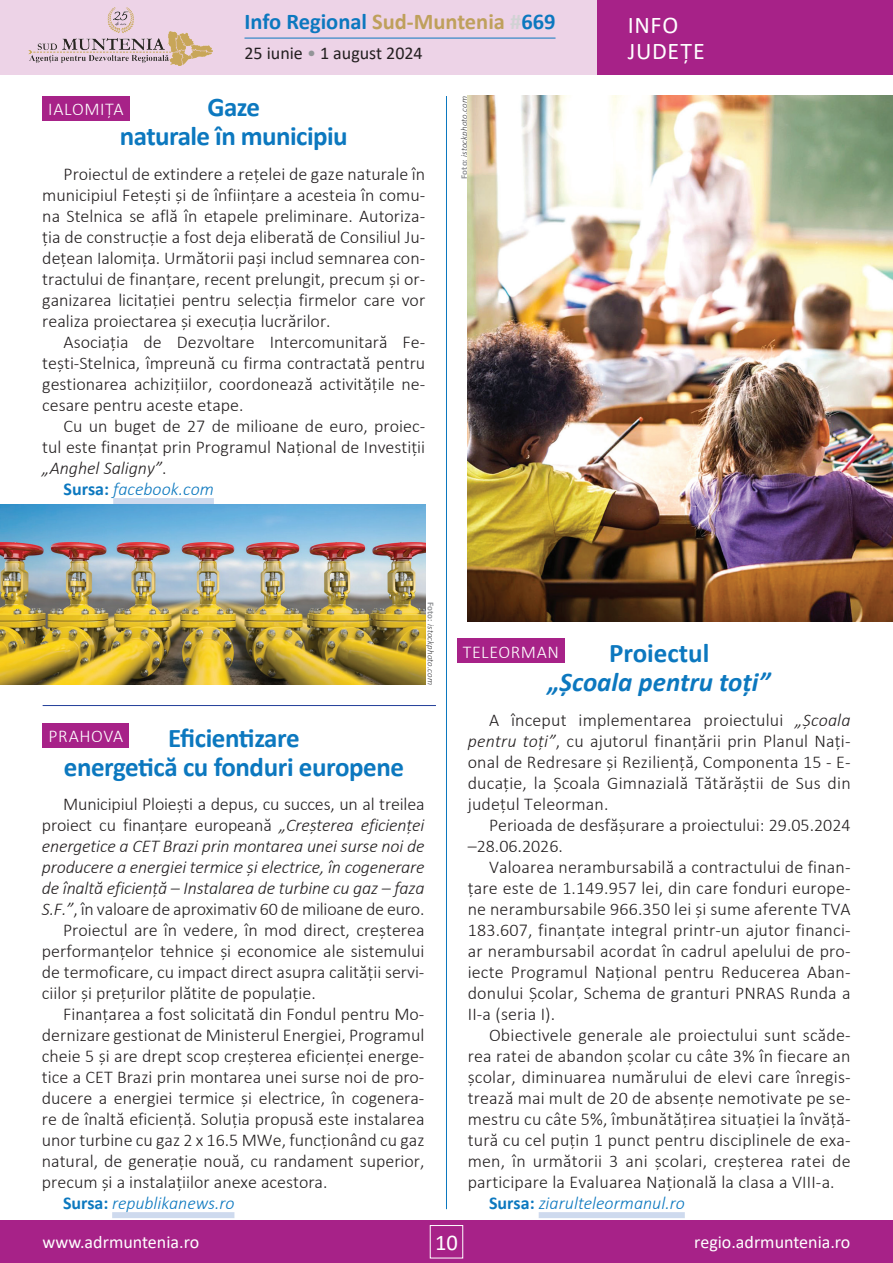
<style>
.page{position:relative;width:893px;height:1263px;background:#fff}
.page>*{position:absolute;margin:0;border:0;box-sizing:border-box;transform-origin:0 0}
.t1{font:700 27px/28.5px "Calibri";letter-spacing:-.02em;color:#0c78bf;text-align:center}
.t2{font:italic 700 27px "Calibri";color:#0c78bf}
.t3{font:700 27px "Calibri";color:#0c78bf}
.t4{font:24px/25.5px "Calibri";letter-spacing:.03em;color:#fff}
.t5{font:700 22.5px "Calibri";color:#0c78bf}
.t6{font:22.5px "Calibri";color:#fff}
.t7{font:300 18px/21px "Calibri";color:#231f20;text-align:justify}
.t8{font:italic 300 18px "Calibri";letter-spacing:-.01em;color:#231f20}
.t9{font:italic 300 18px "Calibri";color:#0c78bf}
.t10{font:18px "Calibri";color:#fff}
.t11{font:300 18px "Calibri";letter-spacing:.035em;color:#fff}
.t12{font:18px "Calibri";color:#231f20}
.t13{font:italic 300 9px "Calibri";letter-spacing:.015em;color:#3e3e3f}
.s1{color:#bfa05c}
.s2{color:#d1d2d4}
.s3{color:#939598}
.s4{font-weight:700;font-style:normal;color:#939598}
.s5{font-style:normal}
.s6{font-weight:700;font-style:normal}
.s7{font-style:italic}
</style>
<div class="page">
<div style="left:0;top:0;width:893px;height:75px;background:#edd3e7"></div>
<div style="left:597px;top:0;width:296px;height:75px;background:#a72288"></div>
<div style="left:0;top:1220px;width:893px;height:43px;background:#a72288"></div>
<div style="left:430px;top:1225px;width:33px;height:33px;border:1px solid #fff"></div>
<hr style="left:446px;top:96px;width:1px;height:1113px;background:#0c78bf">
<hr style="left:244px;top:38px;width:311px;height:1px;background:#0c78bf">
<img style="left:28px;top:7px;width:185px;height:59px">
<div style="left:113px;top:498px;width:101px;height:6px;background:#cedaee"></div>
<div style="left:43px;top:96px;width:87px;height:24px;background:#a72288"></div>
<div style="left:457px;top:639px;width:108px;height:24px;background:#a72288"></div>
<div style="left:539px;top:1212px;width:146px;height:6px;background:#cedaee"></div>
<div style="left:43px;top:723px;width:86px;height:24px;background:#a72288"></div>
<div style="left:112px;top:1212px;width:122px;height:6px;background:#cedaee"></div>
<img style="left:468px;top:96px;width:425px;height:525px">
<hr style="left:43px;top:705px;width:393px;height:1px;background:#223f99">
<img style="left:0;top:505px;width:425px;height:179px">
<p class="t5" style="left:244px;top:6px;width:313px">Info Regional <span class="s1">Sud-Muntenia</span> <span class="s2">#</span>669</p>
<p class="t12" style="left:244px;top:41px;width:180px">25 iunie <span class="s3">•</span> 1 august 2024</p>
<p class="t11" style="left:48px;top:98px;width:77px">IALOMIȚA</p>
<p class="t13" style="left:458px;top:179px;width:85px;rotate:-90deg"><span class="s4">Foto:</span> istockphoto.com</p>
<h1 class="t1" style="left:120px;top:93px;width:229px">Gaze<br>naturale în municipiu</h1>
<p class="t7" style="left:42px;top:163px;width:384px;text-indent:21px">Proiectul de extindere a rețelei de gaze naturale în municipiul Fetești și de înființare a acesteia în comu&shy;na Stelnica se află în etapele preliminare. Autoriza&shy;ția de construcție a fost deja eliberată de Consiliul Ju&shy;dețean Ialomița. Următorii pași includ semnarea con&shy;tractului de finanțare, recent prelungit, precum și or&shy;ganizarea licitației pentru selecția firmelor care vor realiza proiectarea și execuția lucrărilor.</p>
<p class="t7" style="left:42px;top:331px;width:384px;text-indent:21px">Asociația de Dezvoltare Intercomunitară Fe&shy;tești-Stelnica, împreună cu firma contractată pentru gestionarea achizițiilor, coordonează activitățile ne&shy;cesare pentru aceste etape.</p>
<p class="t7" style="left:64px;top:415px;width:363px">Cu un buget de 27 de milioane de euro, proiec-</p>
<p class="t7" style="left:42px;top:436px;width:384px">tul este finanțat prin Programul Național de Investiții</p>
<p class="t8" style="left:42px;top:457px;width:126px">„Anghel Saligny”<span class="s5">.</span></p>
<p class="t9" style="left:64px;top:478px;width:152px"><span class="s6">Sursa:</span> facebook.com</p>
<h2 class="t4" style="left:628px;top:12px;width:79px">INFO<br>JUDEȚE</h2>
<h1 class="t1" style="left:64px;top:724px;width:342px">Eficientizare<br>energetică cu fonduri europene</h1>
<p class="t11" style="left:48px;top:725px;width:76px">PRAHOVA</p>
<p class="t13" style="left:436px;top:602px;width:85px;rotate:90deg"><span class="s4">Foto:</span> istockphoto.com</p>
<p class="t7" style="left:63px;top:793px;width:363px">Municipiul Ploiești a depus, cu succes, un al treilea</p>
<p class="t7" style="left:42px;top:814px;width:384px">proiect cu finanțare europeană <span class="s7">„Creșterea eficienței</span></p>
<p class="t8" style="left:42px;top:835px;width:384px">energetice a CET Brazi prin montarea unei surse noi de</p>
<p class="t8" style="left:42px;top:856px;width:384px">producere a energiei termice și electrice, în cogenerare</p>
<p class="t8" style="left:42px;top:877px;width:384px">de înaltă eficiență – Instalarea de turbine cu gaz – faza</p>
<p class="t7" style="left:42px;top:898px;width:384px"><span class="s7">S.F.”</span>, în valoare de aproximativ 60 de milioane de euro.</p>
<p class="t7" style="left:63px;top:919px;width:363px">Proiectul are în vedere, în mod direct, creșterea</p>
<p class="t7" style="left:42px;top:940px;width:384px">performanțelor tehnice și economice ale sistemului</p>
<p class="t7" style="left:42px;top:961px;width:384px">de termoficare, cu impact direct asupra calității servi-</p>
<p class="t7" style="left:42px;top:982px;width:275px">ciilor și prețurilor plătite de populație.</p>
<p class="t7" style="left:63px;top:1003px;width:363px">Finanțarea a fost solicitată din Fondul pentru Mo-</p>
<p class="t7" style="left:42px;top:1024px;width:384px">dernizare gestionat de Ministerul Energiei, Programul</p>
<p class="t7" style="left:42px;top:1045px;width:384px">cheie 5 și are drept scop creșterea eficienței energe-</p>
<p class="t7" style="left:42px;top:1066px;width:384px">tice a CET Brazi prin montarea unei surse noi de pro-</p>
<p class="t7" style="left:42px;top:1087px;width:384px">ducere a energiei termice și electrice, în cogenera-</p>
<p class="t7" style="left:42px;top:1108px;width:384px">re de înaltă eficiență. Soluția propusă este instalarea</p>
<p class="t7" style="left:42px;top:1129px;width:384px">unor turbine cu gaz 2 x 16.5 MWe, funcționând cu gaz</p>
<p class="t7" style="left:42px;top:1150px;width:384px">natural, de generație nouă, cu randament superior,</p>
<p class="t7" style="left:42px;top:1171px;width:287px">precum și a instalațiilor anexe acestora.</p>
<p class="t9" style="left:63px;top:1192px;width:173px"><span class="s6">Sursa:</span> republikanews.ro</p>
<h1 class="t3" style="left:609px;top:634px;width:102px">Proiectul</h1>
<h1 class="t2" style="left:548px;top:663px;width:224px">„Școala pentru toți”</h1>
<p class="t11" style="left:463px;top:640px;width:98px">TELEORMAN</p>
<p class="t7" style="left:468px;top:709px;width:384px;text-indent:21px">A început implementarea proiectului <span class="s7">„Școala pentru toți”</span>, cu ajutorul finanțării prin Planul Nați&shy;onal de Redresare și Reziliență, Componenta 15 - E&shy;ducație, la Școala Gimnazială Tătărăștii de Sus din județul Teleorman.</p>
<p class="t7" style="left:468px;top:814px;width:384px;text-indent:21px">Perioada de desfășurare a proiectului: 29.05.2024 –28.06.2026.</p>
<p class="t7" style="left:468px;top:856px;width:384px;text-indent:21px">Valoarea nerambursabilă a contractului de finan&shy;țare este de 1.149.957 lei, din care fonduri europe&shy;ne nerambursabile 966.350 lei și sume aferente TVA 183.607, finanțate integral printr-un ajutor financi&shy;ar nerambursabil acordat în cadrul apelului de pro&shy;iecte Programul Național pentru Reducerea Aban&shy;donului Școlar, Schema de granturi PNRAS Runda a II-a (seria I).</p>
<p class="t7" style="left:489px;top:1024px;width:363px">Obiectivele generale ale proiectului sunt scăde-</p>
<p class="t7" style="left:468px;top:1045px;width:384px">rea ratei de abandon școlar cu câte 3% în fiecare an</p>
<p class="t7" style="left:468px;top:1066px;width:384px">școlar, diminuarea numărului de elevi care înregis-</p>
<p class="t7" style="left:468px;top:1087px;width:384px">trează mai mult de 20 de absențe nemotivate pe se-</p>
<p class="t7" style="left:468px;top:1108px;width:384px">mestru cu câte 5%, îmbunătățirea situației la învăță-</p>
<p class="t7" style="left:468px;top:1129px;width:384px">tură cu cel puțin 1 punct pentru disciplinele de exa-</p>
<p class="t7" style="left:468px;top:1150px;width:384px">men, în următorii 3 ani școlari, creșterea ratei de</p>
<p class="t7" style="left:468px;top:1171px;width:368px">participare la Evaluarea Națională la clasa a VIII-a.</p>
<p class="t9" style="left:489px;top:1192px;width:197px"><span class="s6">Sursa:</span> ziarulteleormanul.ro</p>
<p class="t10" style="left:43px;top:1230px;width:158px">www.adrmuntenia.ro</p>
<p class="t6" style="left:435px;top:1226px;width:24px">10</p>
<p class="t10" style="left:694px;top:1230px;width:158px">regio.adrmuntenia.ro</p>
</div>
